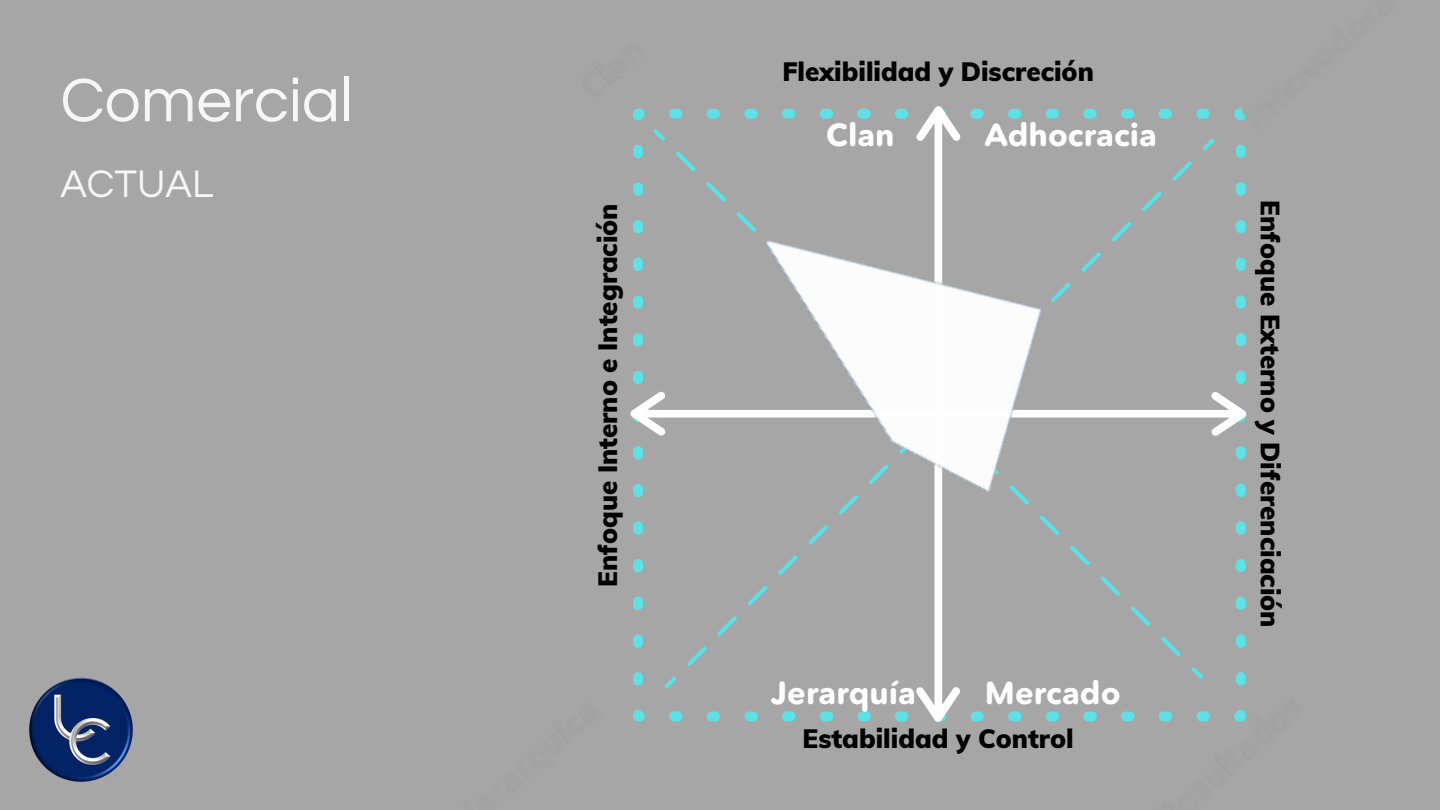
<style>
.page{position:relative;width:1440px;height:810px;background:#a6a6a6}
.page>*{position:absolute;margin:0;border:0;box-sizing:border-box;transform-origin:0 0}
.t1{font:64px "Questrial";color:#f6f6f6}
.t2{font:40px "Questrial";color:#f6f6f6}
.t3{font:700 31.5px "Avenir Next Rounded Std";color:#fff}
.t4{font:900 26px "Muli";color:#000}
</style>
<div class="page">
<img style="left:30px;top:677px;width:51px;height:104px">
<img style="left:81px;top:71px;width:1166px;height:736px">
<h1 class="t1" style="left:61px;top:69px;width:294px">Comercial</h1>
<h2 class="t2" style="left:61px;top:164px;width:154px">ACTUAL</h2>
<p class="t4" style="left:782px;top:55px;width:313px">Flexibilidad y Discreción</p>
<p class="t3" style="left:826px;top:115px;width:70px">Clan</p>
<p class="t3" style="left:985px;top:115px;width:174px">Adhocracia</p>
<p class="t4" style="left:591px;top:587px;width:385px;rotate:-90deg">Enfoque Interno e Integración</p>
<p class="t4" style="left:1287px;top:200px;width:429px;rotate:90deg">Enfoque Externo y Diferenciación</p>
<p class="t3" style="left:771px;top:673px;width:147px">Jerarquía</p>
<p class="t3" style="left:985px;top:673px;width:137px">Mercado</p>
<p class="t4" style="left:803px;top:722px;width:273px">Estabilidad y Control</p>
</div>
